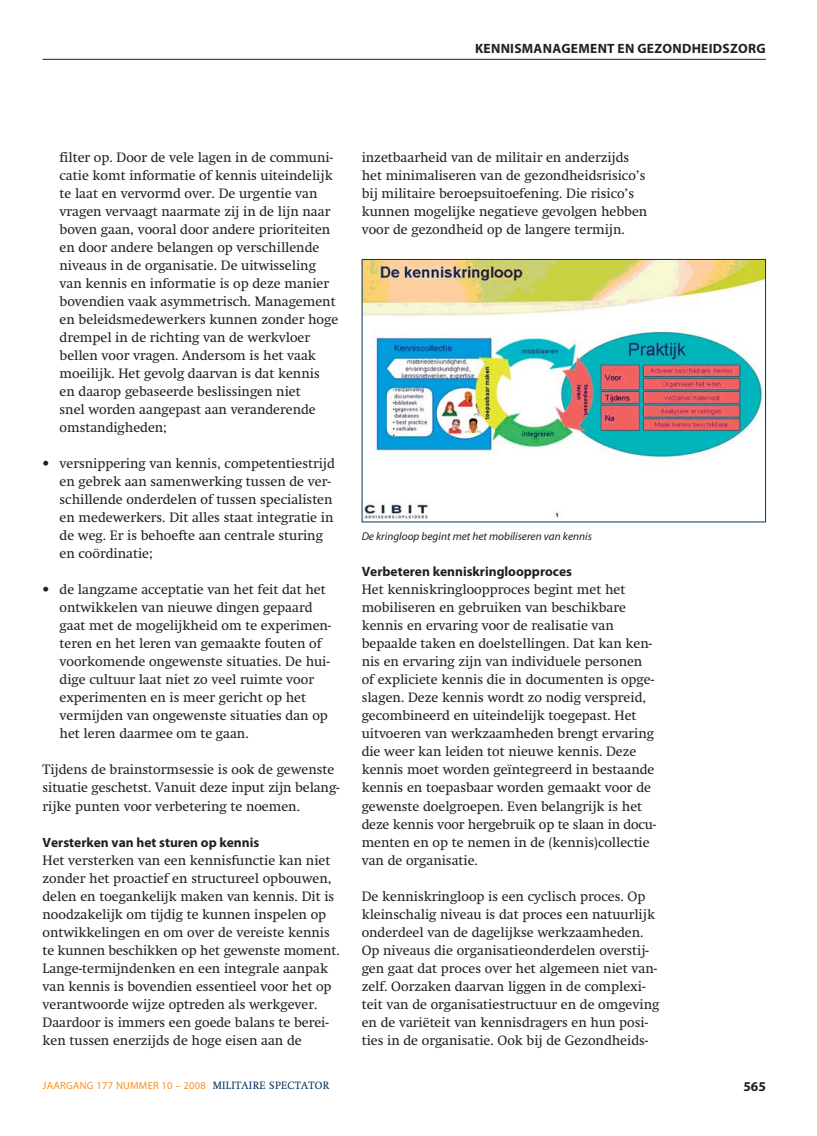
<style>
.page{position:relative;width:817px;height:1136px;background:#fff}
.page>*{position:absolute;margin:0;border:0;box-sizing:border-box;transform-origin:0 0}
.t1{font:13.5px/18px "Swift";color:#231f20}
.t2{font:700 13.5px "Myriad Pro";color:#231f20}
.t3{font:700 13.5px "Myriad Pro";letter-spacing:.02em;color:#231f20}
.t4{font:italic 11.25px "Myriad Pro";color:#231f20}
.t5{font:10.5px "Myriad Pro";letter-spacing:.025em;color:#f7901e}
.s1{font-family:"Swift";color:#003562}
</style>
<div class="page">
<hr style="left:43px;top:59px;width:722px;height:1px;background:#231f20">
<img style="left:363px;top:261px;width:400px;height:257px">
<div style="left:361px;top:259px;width:404px;height:263px;border:1px solid #003562"></div>
<p class="t3" style="left:475px;top:43px;width:292px">KENNISMANAGEMENT EN GEZONDHEIDSZORG</p>
<p class="t1" style="left:60px;top:150px;width:280px">filter op. Door de vele lagen in de communi&shy;catie komt informatie of kennis uiteindelijk te laat en vervormd over. De urgentie van vragen vervaagt naarmate zij in de lijn naar boven gaan, vooral door andere prioriteiten en door andere belangen op verschillende niveaus in de organisatie. De uitwisseling van kennis en informatie is op deze manier bovendien vaak asymmetrisch. Management en beleidsmedewerkers kunnen zonder hoge drempel in de richting van de werkvloer bellen voor vragen. Andersom is het vaak moeilijk. Het gevolg daarvan is dat kennis en daarop gebaseerde beslissingen niet<br>snel worden aangepast aan veranderende omstandigheden;</p>
<p class="t1" style="left:60px;top:456px;width:277px;text-indent:-17px">• versnippering van kennis, competentiestrijd en gebrek aan samenwerking tussen de ver&shy;schillende onderdelen of tussen specialisten en medewerkers. Dit alles staat integratie in de weg. Er is behoefte aan centrale sturing en coördinatie;</p>
<p class="t1" style="left:60px;top:582px;width:273px;text-indent:-17px">• de langzame acceptatie van het feit dat het ontwikkelen van nieuwe dingen gepaard gaat met de mogelijkheid om te experimen&shy;teren en het leren van gemaakte fouten of voorkomende ongewenste situaties. De hui&shy;dige cultuur laat niet zo veel ruimte voor experimenten en is meer gericht op het vermijden van ongewenste situaties dan op het leren daarmee om te gaan.</p>
<p class="t1" style="left:43px;top:762px;width:298px">Tijdens de brainstormsessie is ook de gewenste situatie geschetst. Vanuit deze input zijn belang&shy;rijke punten voor verbetering te noemen.</p>
<p class="t2" style="left:43px;top:836px;width:218px">Versterken van het sturen op kennis</p>
<p class="t1" style="left:43px;top:852px;width:299px">Het versterken van een kennisfunctie kan niet zonder het proactief en structureel opbouwen, delen en toegankelijk maken van kennis. Dit is noodzakelijk om tijdig te kunnen inspelen op ontwikkelingen en om over de vereiste kennis te kunnen beschikken op het gewenste moment.<br>Lange-termijndenken en een integrale aanpak van kennis is bovendien essentieel voor het op verantwoorde wijze optreden als werkgever.<br>Daardoor is immers een goede balans te berei&shy;ken tussen enerzijds de hoge eisen aan de</p>
<p class="t1" style="left:361px;top:150px;width:287px">inzetbaarheid van de militair en anderzijds het minimaliseren van de gezondheidsrisico’s bij militaire beroepsuitoefening. Die risico’s kunnen mogelijke negatieve gevolgen hebben voor de gezondheid op de langere termijn.</p>
<p class="t4" style="left:361px;top:530px;width:232px">De kringloop begint met het mobiliseren van kennis</p>
<p class="t2" style="left:361px;top:566px;width:212px">Verbeteren kenniskringloopproces</p>
<p class="t1" style="left:361px;top:582px;width:296px">Het kenniskringloopproces begint met het mobiliseren en gebruiken van beschikbare kennis en ervaring voor de realisatie van bepaalde taken en doelstellingen. Dat kan ken&shy;nis en ervaring zijn van individuele personen of expliciete kennis die in documenten is opge&shy;slagen. Deze kennis wordt zo nodig verspreid, gecombineerd en uiteindelijk toegepast. Het uitvoeren van werkzaamheden brengt ervaring die weer kan leiden tot nieuwe kennis. Deze kennis moet worden geïntegreerd in bestaande kennis en toepasbaar worden gemaakt voor de gewenste doelgroepen. Even belangrijk is het deze kennis voor hergebruik op te slaan in docu&shy;menten en op te nemen in de (kennis)collectie van de organisatie.</p>
<p class="t1" style="left:361px;top:888px;width:299px">De kenniskringloop is een cyclisch proces. Op kleinschalig niveau is dat proces een natuurlijk onderdeel van de dagelijkse werkzaamheden.<br>Op niveaus die organisatieonderdelen overstij&shy;gen gaat dat proces over het algemeen niet van&shy;zelf. Oorzaken daarvan liggen in de complexi&shy;teit van de organisatiestructuur en de omgeving en de variëteit van kennisdragers en hun posi&shy;ties in de organisatie. Ook bij de Gezondheids-</p>
<p class="t5" style="left:43px;top:1078px;width:288px">JAARGANG 177 NUMMER 10 – 2008 <span class="s1">MILITAIRE SPECTATOR</span></p>
<p class="t2" style="left:743px;top:1081px;width:24px">565</p>
</div>
